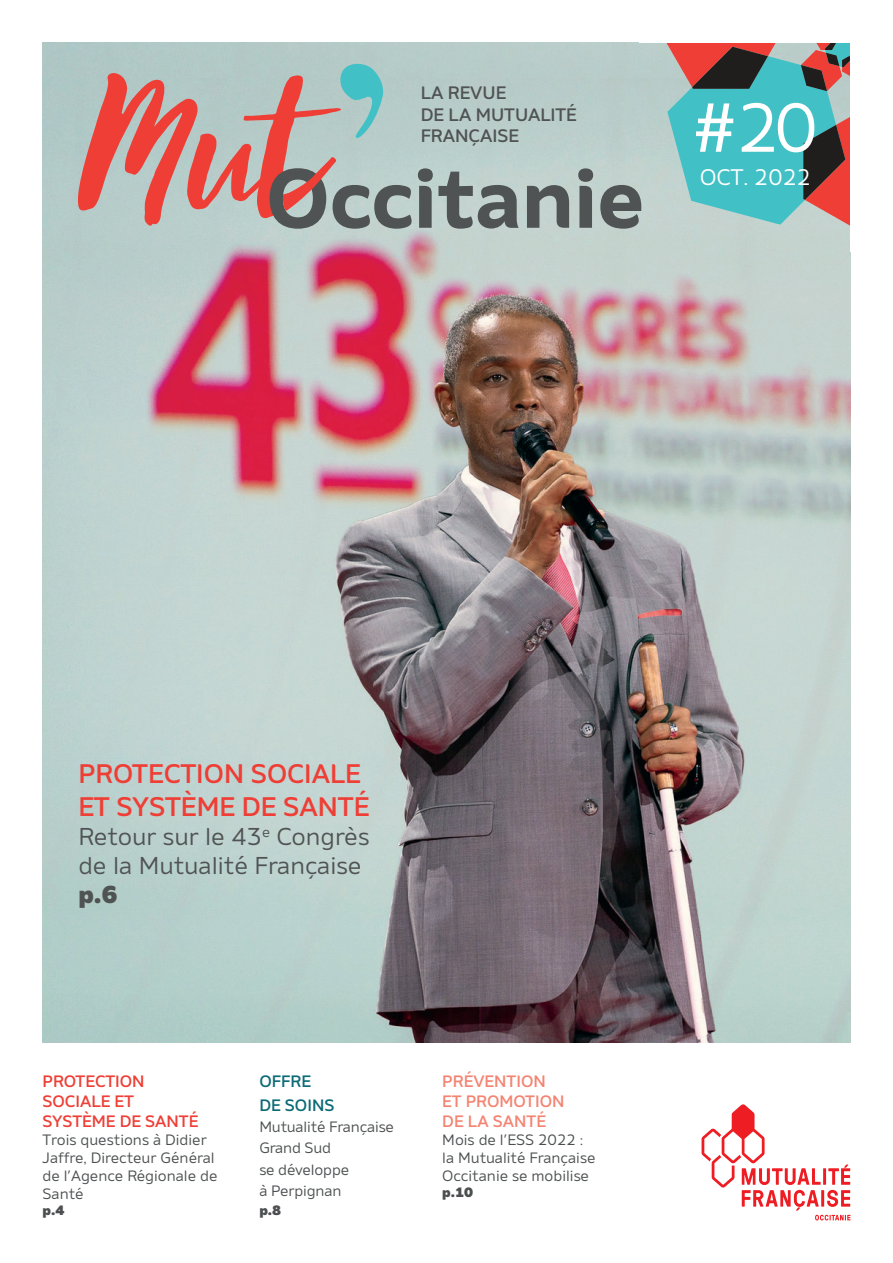
<style>
.page{position:relative;width:893px;height:1263px;background:#fff}
.page>*{position:absolute;margin:0;border:0;box-sizing:border-box;transform-origin:0 0}
.t1{font:237.9px "October Storm";color:#ee3e35}
.t2{font:700 83.55px "Amino";color:#505353}
.t3{font:69px "Amino";color:#fff}
.t4{font:500 26.85px/32.1px "Amino";color:#ee3e35}
.t5{font:24.3px/29.2px "Amino";color:#505353}
.t6{font:900 24.3px "Amino";color:#505353}
.t7{font:22.5px "Amino";color:#fff}
.t8{font:500 18px/21.6px "Amino";color:#505353}
.t9{font:500 16.5px/19.8px "Amino";color:#ee3e35}
.t10{font:500 16.5px/19.8px "Amino";color:#f48472}
.t11{font:500 16.5px/23.1px "Amino";color:#0c6b77}
.t12{font:15px/18px "Amino";color:#4c4f50}
.t13{font:900 13.5px "Amino";color:#4c4f50}
</style>
<div class="page">
<img style="left:43px;top:79px;width:807px;height:964px">
<svg style="left:665px;top:43px;width:185px;height:184px;background:#6d9d9d"></svg>
<svg style="left:702px;top:1104px;width:148px;height:116px"></svg>
<svg style="left:244px;top:61px;width:140px;height:157px;background:#b9b2af"></svg>
<h1 class="t1" style="left:78px;top:36px;width:176px">Mu</h1>
<p class="t8" style="left:421px;top:81px;width:158px">LA REVUE<br>DE LA MUTUALITÉ<br>FRANÇAISE</p>
<h2 class="t2" style="left:266px;top:146px;width:380px">Occitanie</h2>
<h3 class="t3" style="left:693px;top:86px;width:126px">#20</h3>
<h3 class="t7" style="left:700px;top:164px;width:113px">OCT. 2022</h3>
<h3 class="t4" style="left:78px;top:757px;width:293px">PROTECTION SOCIALE<br>ET SYSTÈME DE SANTÉ</h3>
<h3 class="t5" style="left:78px;top:821px;width:293px">Retour sur le 43<sup>e</sup> Congrès de la Mutualité Française</h3>
<h3 class="t6" style="left:78px;top:879px;width:41px">p.6</h3>
<p class="t9" style="left:43px;top:1071px;width:157px">PROTECTION<br>SOCIALE ET<br>SYSTÈME DE SANTÉ</p>
<p class="t12" style="left:43px;top:1130px;width:177px">Trois questions à Didier<br>Jaffre, Directeur Général de l’Agence Régionale de<br>Santé</p>
<p class="t13" style="left:43px;top:1202px;width:23px">p.4</p>
<p class="t11" style="left:259px;top:1070px;width:77px">OFFRE<br>DE SOINS</p>
<p class="t12" style="left:259px;top:1116px;width:136px;line-height:21.3px">Mutualité Française<br>Grand Sud<br>se développe<br>à Perpignan</p>
<p class="t13" style="left:259px;top:1202px;width:23px">p.8</p>
<p class="t10" style="left:442px;top:1071px;width:124px">PRÉVENTION<br>ET PROMOTION<br>DE LA SANTÉ</p>
<p class="t12" style="left:442px;top:1130px;width:155px">Mois de l’ESS 2022 : la Mutualité Française<br>Occitanie se mobilise</p>
<p class="t13" style="left:442px;top:1184px;width:32px">p.10</p>
</div>
